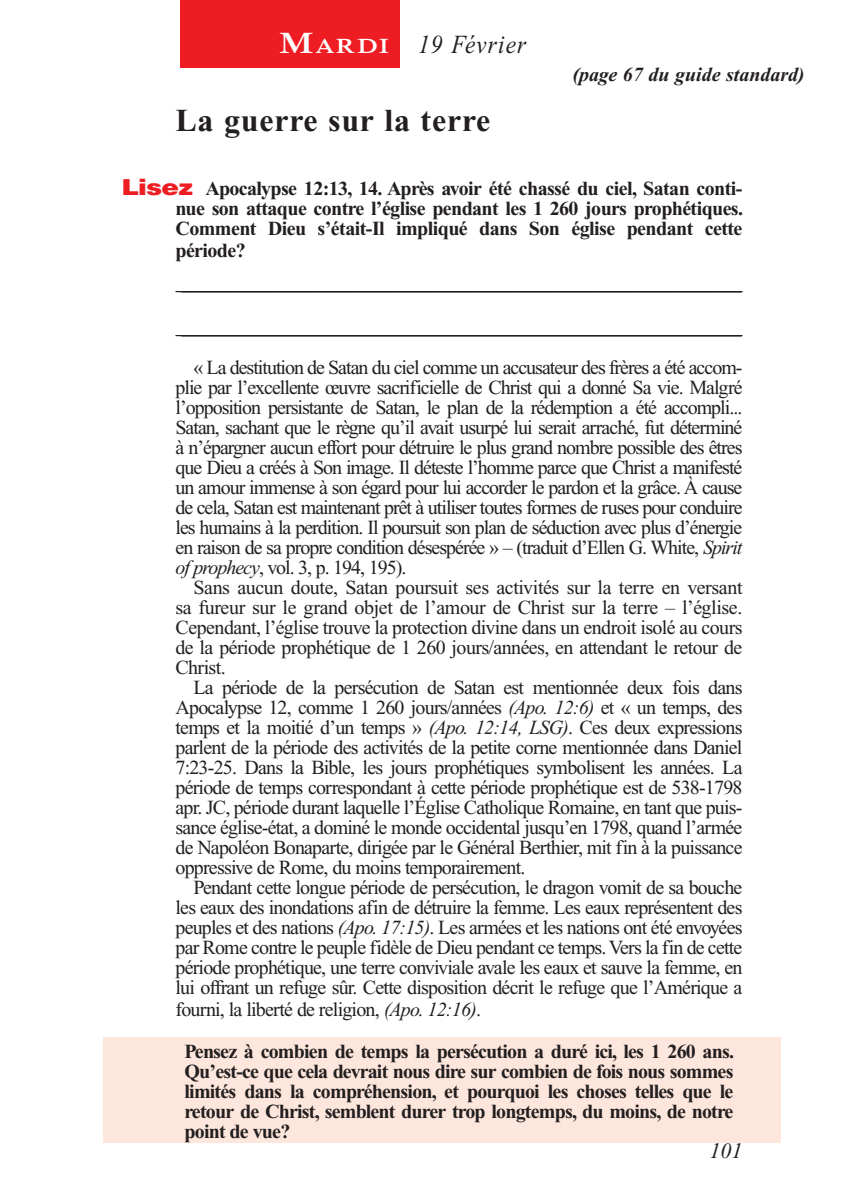
<style>
.page{position:relative;width:864px;height:1188px;background:#fff}
.page>*{position:absolute;margin:0;border:0;box-sizing:border-box;transform-origin:0 0}
.Head{font:700 32px "Times New Roman PS Std";letter-spacing:.025em;color:#231f20}
.Lesson_Dates{font:italic 26px "Times New Roman PS Std";letter-spacing:.05em;color:#231f20;scale:.9 1}
.t1{font:italic 22px "Times New Roman PS Std";color:#231f20}
.Daily_Header{font:600 21px "Times NRMT Std";color:#fff;scale:1.1 1}
.Body{font:20px/20px "Times New Roman PS Std";letter-spacing:-.04em;color:#231f20;text-align:justify}
.x-screened_box-text{font:700 20px/20px "Times New Roman PS Std";letter-spacing:-.04em;color:#231f20;text-align:justify}
.Question{font:700 20px/20px "Times New Roman PS Std";letter-spacing:-.03em;color:#231f20;text-align:justify}
.Blank_Lines{font:20px "Times New Roman PS Std";color:#231f20}
.Page_from_SE{font:italic 700 20px "Times New Roman PS Std";color:#231f20}
.s1{font-size:30px}
.s2{font-family:"Helvetica LT Std";font-weight:900;font-size:22px;color:#ee1d23}
.s3{font-style:italic}
</style>
<div class="page">
<div style="left:180px;top:0;width:220px;height:68px;background:#ee1d23"></div>
<div style="left:103px;top:1037px;width:678px;height:106px;background:#fde7dc"></div>
<hr style="left:176px;top:291px;width:566px;height:1px;background:#231f20">
<hr style="left:176px;top:335px;width:566px;height:1px;background:#231f20">
<p class="Daily_Header" style="left:279px;top:34px;width:101px"><span class="s1">M</span>ardi</p>
<p class="Lesson_Dates" style="left:418px;top:30px;width:122px">19 Février</p>
<p class="Head" style="left:176px;top:102px;width:316px">La guerre sur la terre</p>
<p class="Page_from_SE" style="left:573px;top:64px;width:234px">(page 67 du guide standard)</p>
<p class="Question" style="left:176px;top:178px;width:569px;text-indent:-54px"><span class="s2">Lisez</span> Apocalypse 12:13, 14. Après avoir été chassé du ciel, Satan conti&shy;nue son attaque contre l’église pendant les 1 260 jours prophétiques.<br>Comment Dieu s’était-Il impliqué dans Son église pendant cette</p>
<p class="Question" style="left:176px;top:240px;width:72px">période?</p>
<p class="Blank_Lines" style="left:182px;top:272px;width:561px">________________________________________________________</p>
<p class="Blank_Lines" style="left:182px;top:316px;width:561px">________________________________________________________</p>
<p class="Body" style="left:176px;top:357px;width:569px;text-indent:18px">« La destitution de Satan du ciel comme un accusateur des frères a été accom&shy;plie par l’excellente œuvre sacrificielle de Christ qui a donné Sa vie. Malgré l’opposition persistante de Satan, le plan de la rédemption a été accompli...<br>Satan, sachant que le règne qu’il avait usurpé lui serait arraché, fut déterminé à n’épargner aucun effort pour détruire le plus grand nombre possible des êtres que Dieu a créés à Son image. Il déteste l’homme parce que Christ a manifesté un amour immense à son égard pour lui accorder le pardon et la grâce. À cause de cela, Satan est maintenant prêt à utiliser toutes formes de ruses pour conduire les humains à la perdition. Il poursuit son plan de séduction avec plus d’énergie en raison de sa propre condition désespérée » – (traduit d’Ellen G. White, <span class="s3">Spirit of prophecy</span>, vol. 3, p. 194, 195).</p>
<p class="Body" style="left:176px;top:577px;width:569px;text-indent:18px">Sans aucun doute, Satan poursuit ses activités sur la terre en versant sa fureur sur le grand objet de l’amour de Christ sur la terre – l’église.<br>Cependant, l’église trouve la protection divine dans un endroit isolé au cours de la période prophétique de 1 260 jours/années, en attendant le retour de Christ.</p>
<p class="Body" style="left:176px;top:677px;width:569px;text-indent:18px">La période de la persécution de Satan est mentionnée deux fois dans Apocalypse 12, comme 1 260 jours/années <span class="s3">(Apo. 12:6)</span> et « un temps, des temps et la moitié d’un temps » <span class="s3">(Apo. 12:14, LSG)</span>. Ces deux expressions parlent de la période des activités de la petite corne mentionnée dans Daniel 7:23-25. Dans la Bible, les jours prophétiques symbolisent les années. La période de temps correspondant à cette période prophétique est de 538-1798 apr. JC, période durant laquelle l’Église Catholique Romaine, en tant que puis&shy;sance église-état, a dominé le monde occidental jusqu’en 1798, quand l’armée de Napoléon Bonaparte, dirigée par le Général Berthier, mit fin à la puissance oppressive de Rome, du moins temporairement.</p>
<p class="Body" style="left:176px;top:877px;width:569px;text-indent:18px">Pendant cette longue période de persécution, le dragon vomit de sa bouche les eaux des inondations afin de détruire la femme. Les eaux représentent des peuples et des nations <span class="s3">(Apo. 17:15)</span>. Les armées et les nations ont été envoyées par Rome contre le peuple fidèle de Dieu pendant ce temps. Vers la fin de cette période prophétique, une terre conviviale avale les eaux et sauve la femme, en lui offrant un refuge sûr. Cette disposition décrit le refuge que l’Amérique a</p>
<p class="Body" style="left:176px;top:999px;width:307px">fourni, la liberté de religion, <span class="s3">(Apo. 12:16)</span>.</p>
<p class="x-screened_box-text" style="left:184px;top:1041px;width:551px">Pensez à combien de temps la persécution a duré ici, les 1 260 ans.<br>Qu’est-ce que cela devrait nous dire sur combien de fois nous sommes limités dans la compréhension, et pourquoi les choses telles que le retour de Christ, semblent durer trop longtemps, du moins, de notre point de vue?</p>
<p class="t1" style="left:710px;top:1139px;width:34px">101</p>
</div>
